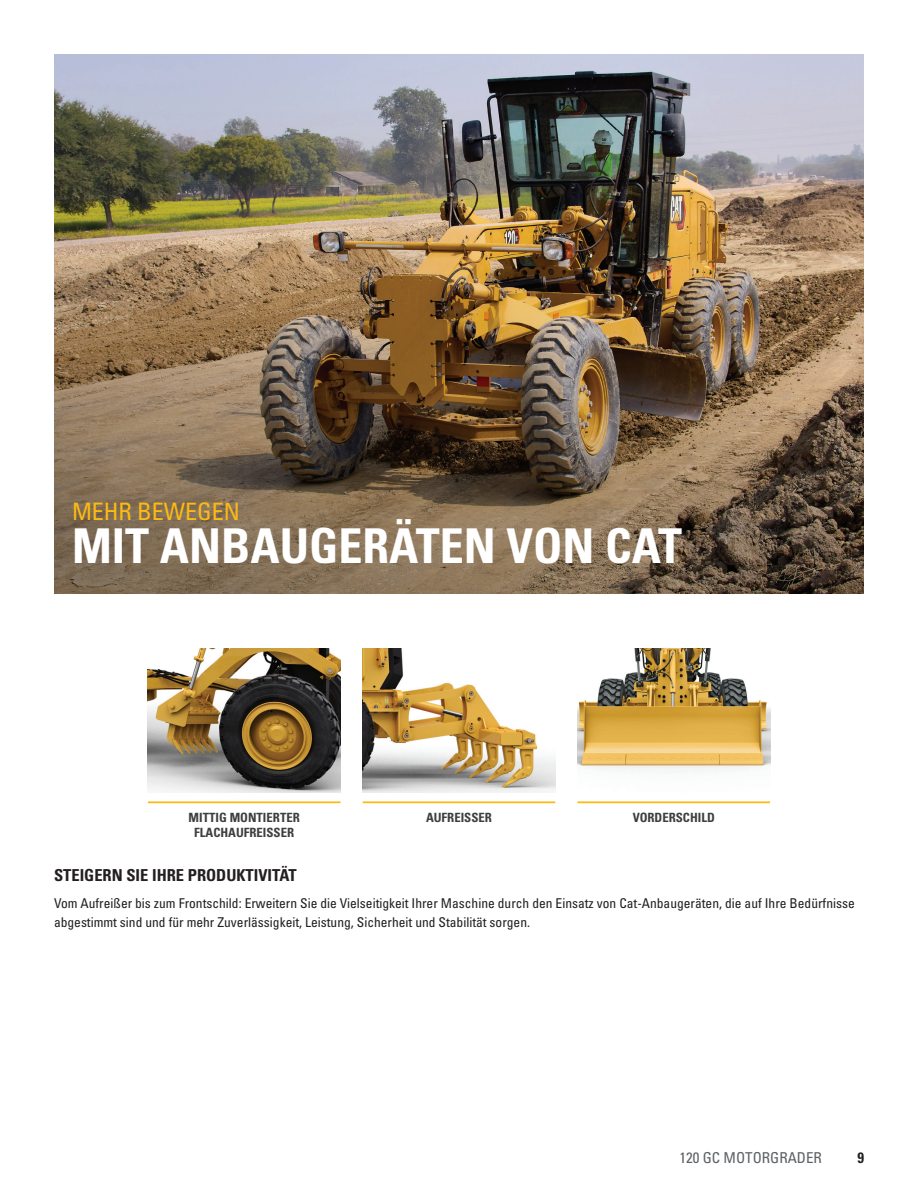
<style>
.page{position:relative;width:918px;height:1188px;background:#fff}
.page>*{position:absolute;margin:0;border:0;box-sizing:border-box;transform-origin:0 0}
.t1{font:48px "Univers LTCYR 67 Bold Cond";color:#fff}
.t2{font:condensed 24px "Univers LTCYR 57";color:#fcba13}
.t3{font:16.5px "Univers LTCYR 67 Bold Cond";color:#231f20}
.t4{font:condensed 15px "Univers LTCYR 57";color:#5d6163}
.t5{font:15px "Univers LTCYR 67 Bold Cond";color:#231f20}
.t6{font:condensed 13.5px/19.5px "Univers LTCYR 57";color:#231f20}
.t7{font:12.75px/15px "Univers LTCYR 67 Bold Cond";color:#3e3e3f;text-align:center}
</style>
<div class="page">
<img style="left:54px;top:54px;width:810px;height:540px">
<hr style="left:148px;top:801px;width:193px;height:2px;background:#fcba13">
<img style="left:148px;top:649px;width:193px;height:144px">
<hr style="left:363px;top:801px;width:192px;height:2px;background:#fcba13">
<img style="left:363px;top:649px;width:192px;height:144px">
<hr style="left:577px;top:801px;width:193px;height:2px;background:#fcba13">
<img style="left:577px;top:649px;width:193px;height:124px">
<h2 class="t2" style="left:72px;top:496px;width:169px">MEHR BEWEGEN</h2>
<h1 class="t1" style="left:72px;top:517px;width:612px">MIT ANBAUGERÄTEN VON CAT</h1>
<p class="t7" style="left:189px;top:810px;width:113px">MITTIG MONTIERTER<br>FLACHAUFREISSER</p>
<p class="t7" style="left:426px;top:810px;width:67px">AUFREISSER</p>
<p class="t7" style="left:633px;top:810px;width:84px">VORDERSCHILD</p>
<p class="t3" style="left:54px;top:865px;width:244px">STEIGERN SIE IHRE PRODUKTIVITÄT</p>
<p class="t6" style="left:54px;top:893px;width:802px">Vom Aufreißer bis zum Frontschild: Erweitern Sie die Vielseitigkeit Ihrer Maschine durch den Einsatz von Cat-Anbaugeräten, die auf Ihre Bedürfnisse abgestimmt sind und für mehr Zuverlässigkeit, Leistung, Sicherheit und Stabilität sorgen.</p>
<p class="t4" style="left:680px;top:1148px;width:144px">120 GC MOTORGRADER</p>
<p class="t5" style="left:857px;top:1148px;width:8px">9</p>
</div>
